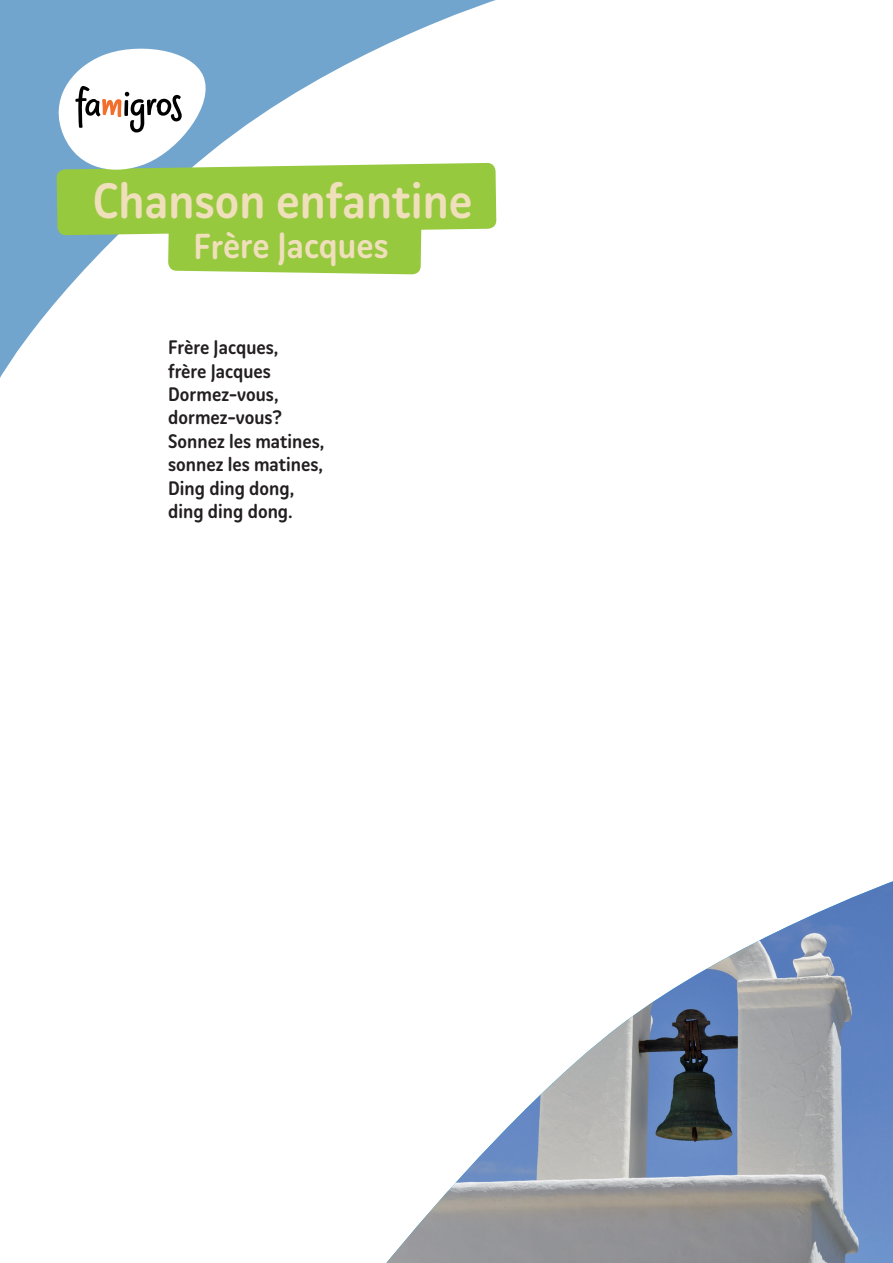
<style>
.page{position:relative;width:893px;height:1263px;background:#fff}
.page>*{position:absolute;margin:0;border:0;box-sizing:border-box;transform-origin:0 0}
.t1{font:500 49.5px "Yuzu";color:#efdfbb}
.t2{font:500 36px "Yuzu";letter-spacing:-.005em;color:#efdfbb}
.t3{font:500 19.5px/23.4px "Yuzu";color:#231f20}
</style>
<div class="page">
<svg style="left:0;top:0;width:496px;height:378px"></svg>
<img style="left:386px;top:881px;width:507px;height:382px">
<svg style="left:48px;top:42px;width:448px;height:232px"></svg>
<h1 class="t1" style="left:93px;top:170px;width:381px">Chanson enfantine</h1>
<h2 class="t2" style="left:194px;top:223px;width:197px">Frère Jacques</h2>
<p class="t3" style="left:168px;top:335px;width:158px">Frère Jacques,<br>frère Jacques<br>Dormez-vous, dormez-vous?<br>Sonnez les matines, sonnez les matines,<br>Ding ding dong, ding ding dong.</p>
</div>
